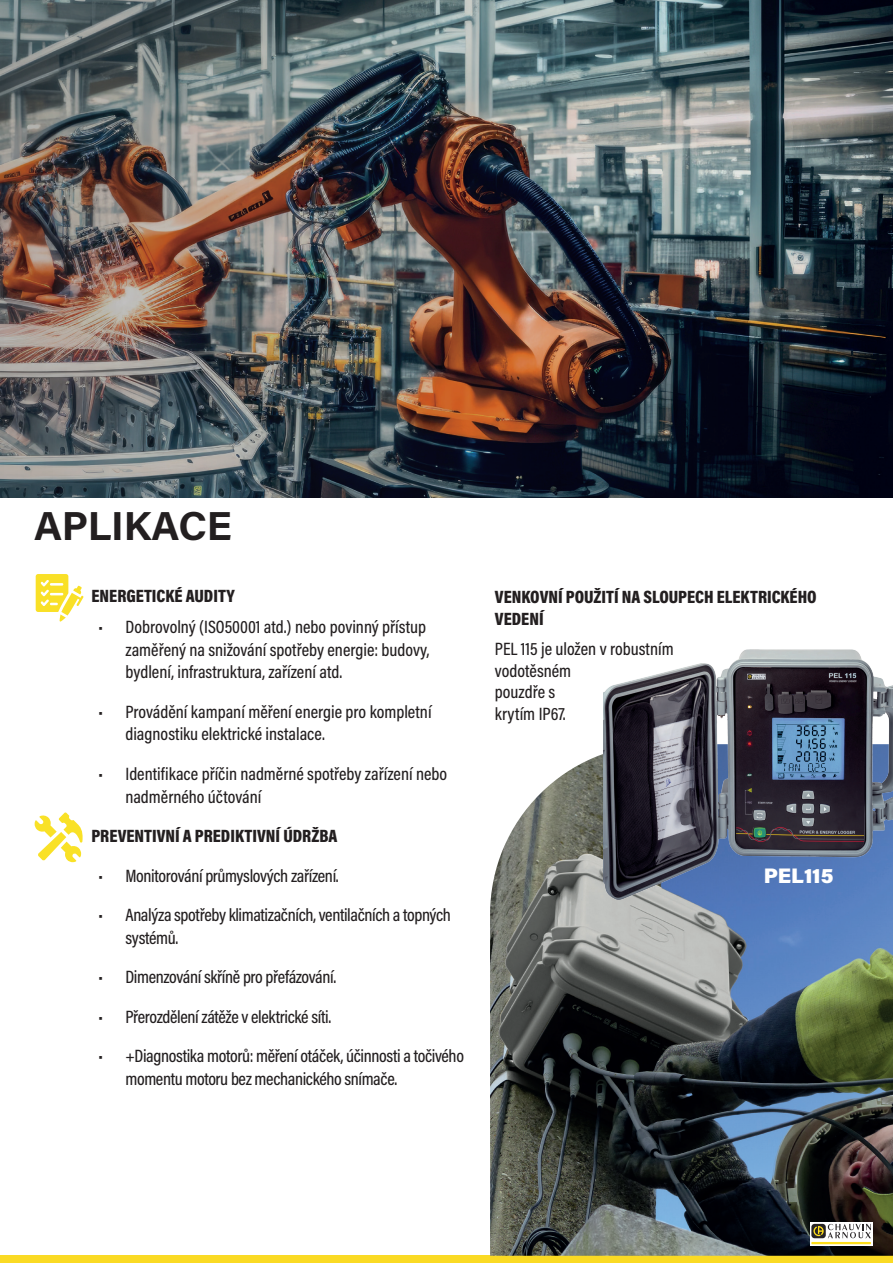
<style>
.page{position:relative;width:893px;height:1263px;background:#fff}
.page>*{position:absolute;margin:0;border:0;box-sizing:border-box;transform-origin:0 0}
.t1{font:700 40.5px "Acumin Pro";letter-spacing:-.005em;color:#231f20}
.t2{font:900 21px "Acumin Pro";color:#fff}
.t3{font:500 18px/22.5px "Acumin Pro Cond";letter-spacing:-.005em;color:#231f20}
.t4{font:900 18px/21.6px "Acumin Pro Cond";color:#231f20}
</style>
<div class="page">
<img style="left:0;top:0;width:893px;height:497px">
<div style="left:0;top:1256px;width:893px;height:7px;background:#fada24"></div>
<img style="left:490px;top:754px;width:403px;height:502px">
<img style="left:603px;top:649px;width:290px;height:251px">
<svg style="left:36px;top:574px;width:48px;height:47px"></svg>
<svg style="left:35px;top:812px;width:48px;height:50px"></svg>
<svg style="left:810px;top:1222px;width:62px;height:24px"></svg>
<div style="left:811px;top:1224px;width:15px;height:14px;background:#282426;border-radius:3px"></div>
<svg style="left:813px;top:1224px;width:58px;height:14px"></svg>
<hr style="left:811px;top:1242px;width:60px;height:2px;background:#ffdf1b">
<h1 class="t1" style="left:34px;top:497px;width:199px">APLIKACE</h1>
<p class="t4" style="left:91px;top:585px;width:145px">ENERGETICKÉ AUDITY</p>
<p class="t3" style="left:125px;top:616px;width:305px;text-indent:-27px">• Dobrovolný (ISO50001 atd.) nebo povinný přístup zaměřený na snižování spotřeby energie: budovy, bydlení, infrastruktura, zařízení atd.</p>
<p class="t3" style="left:125px;top:700px;width:308px;text-indent:-27px">• Provádění kampaní měření energie pro kompletní diagnostiku elektrické instalace.</p>
<p class="t3" style="left:125px;top:762px;width:323px;text-indent:-27px">• Identifikace příčin nadměrné spotřeby zařízení nebo nadměrného účtování</p>
<p class="t4" style="left:91px;top:824px;width:248px">PREVENTIVNÍ A PREDIKTIVNÍ ÚDRŽBA</p>
<p class="t3" style="left:98px;top:864px;width:242px">• Monitorování průmyslových zařízení.</p>
<p class="t3" style="left:125px;top:903px;width:327px;text-indent:-27px">• Analýza spotřeby klimatizačních, ventilačních a topných systémů.</p>
<p class="t3" style="left:98px;top:965px;width:239px">• Dimenzování skříně pro přefázování.</p>
<p class="t3" style="left:98px;top:1005px;width:234px">• Přerozdělení zátěže v elektrické síti.</p>
<p class="t3" style="left:125px;top:1044px;width:340px;text-indent:-27px">• +Diagnostika motorů: měření otáček, účinnosti a točivého momentu motoru bez mechanického snímače.</p>
<p class="t4" style="left:495px;top:586px;width:323px">VENKOVNÍ POUŽITÍ NA SLOUPECH ELEKTRICKÉHO<br>VEDENÍ</p>
<p class="t3" style="left:495px;top:638px;width:180px;line-height:21.6px">PEL 115 je uložen v robustním vodotěsném<br>pouzdře s<br>krytím IP67.</p>
<p class="t2" style="left:764px;top:861px;width:71px">PEL115</p>
</div>
